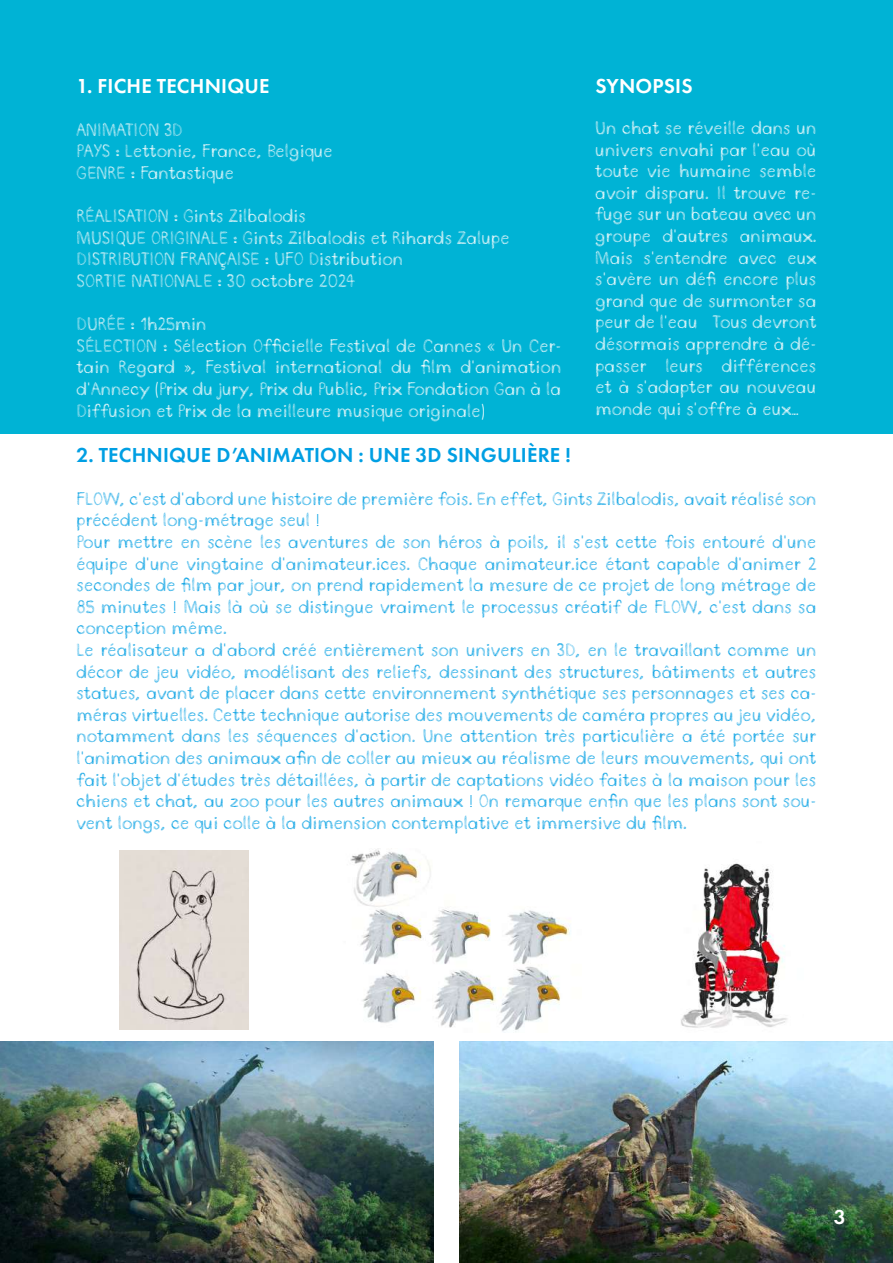
<style>
.page{position:relative;width:893px;height:1263px;background:#fff}
.page>*{position:absolute;margin:0;border:0;box-sizing:border-box;transform-origin:0 0}
.t1{font:600 21px "Futura PT";letter-spacing:.01em;color:#009fe3}
.t2{font:600 21px "Futura PT";letter-spacing:.01em;color:#fff}
.t3{font:18px/21.6px "Doodle Pen";color:#009fe3}
.t4{font:18px/21.6px "Doodle Pen";color:#fff}
.s1{font-family:"Futura PT";font-weight:300}
</style>
<div class="page">
<div style="left:0;top:0;width:893px;height:434px;background:#00b3d5"></div>
<img style="left:0;top:1041px;width:434px;height:222px">
<img style="left:459px;top:1041px;width:434px;height:222px">
<img style="left:120px;top:851px;width:128px;height:179px">
<img style="left:350px;top:848px;width:221px;height:184px">
<img style="left:681px;top:863px;width:106px;height:165px">
<p class="t2" style="left:77px;top:72px;width:194px">1. FICHE TECHNIQUE</p>
<p class="t4" style="left:77px;top:120px;width:258px">ANIMATION 3D<br>PAYS : Lettonie, France, Belgique<br>GENRE : Fantastique</p>
<p class="t4" style="left:77px;top:207px;width:435px">RÉALISATION : Gints Zilbalodis<br>MUSIQUE ORIGINALE : Gints Zilbalodis et Rihards Zalupe DISTRIBUTION FRANÇAISE : UFO Distribution<br>SORTIE NATIONALE : 30 octobre 2024</p>
<p class="t4" style="left:77px;top:315px;width:486px">DURÉE : 1h25min<br>SÉLECTION : Sélection Officielle Festival de Cannes « Un Cer&shy;tain Regard », Festival international du film d’animation d’Annecy <span class="s1">(</span>Prix du jury, Prix du Public, Prix Fondation Gan à la Diffusion et Prix de la meilleure musique originale<span class="s1">)</span></p>
<p class="t1" style="left:77px;top:441px;width:496px">2. TECHNIQUE D’ANIMATION : UNE 3D SINGULIÈRE !</p>
<p class="t3" style="left:76px;top:489px;width:741px">FLOW, c’est d’abord une histoire de première fois. En effet, Gints Zilbalodis, avait réalisé son précédent long-métrage seul <span class="s1">!<br></span>Pour mettre en scène les aventures de son héros à poils, il s’est cette fois entouré d’une équipe d’une vingtaine d’animateur.ices. Chaque animateur.ice étant capable d’animer 2 secondes de film par jour, on prend rapidement la mesure de ce projet de long métrage de 85 minutes <span class="s1">!</span> Mais là où se distingue vraiment le processus créatif de FLOW, c’est dans sa conception même.<br>Le réalisateur a d’abord créé entièrement son univers en 3D, en le travaillant comme un décor de jeu vidéo, modélisant des reliefs, dessinant des structures, bâtiments et autres statues, avant de placer dans cette environnement synthétique ses personnages et ses ca&shy;méras virtuelles. Cette technique autorise des mouvements de caméra propres au jeu vidéo, notamment dans les séquences d’action. Une attention très particulière a été portée sur l’animation des animaux afin de coller au mieux au réalisme de leurs mouvements, qui ont fait l’objet d’études très détaillées, à partir de captations vidéo faites à la maison pour les chiens et chat, au zoo pour les autres animaux <span class="s1">!</span> On remarque enfin que les plans sont sou&shy;vent longs, ce qui colle à la dimension contemplative et immersive du film.</p>
<p class="t2" style="left:595px;top:72px;width:99px">SYNOPSIS</p>
<p class="t4" style="left:595px;top:119px;width:223px;text-align:justify">Un chat se réveille dans un univers envahi par l’eau où toute vie humaine semble avoir disparu. Il trouve re&shy;fuge sur un bateau avec un groupe d’autres animaux.<br>Mais s’entendre avec eux s’avère un défi encore plus grand que de surmonter sa peur de l’eau ! Tous devront désormais apprendre à dé&shy;passer leurs différences et à s’adapter au nouveau monde qui s’offre à eux…</p>
<p class="t2" style="left:834px;top:1204px;width:13px">3</p>
</div>
